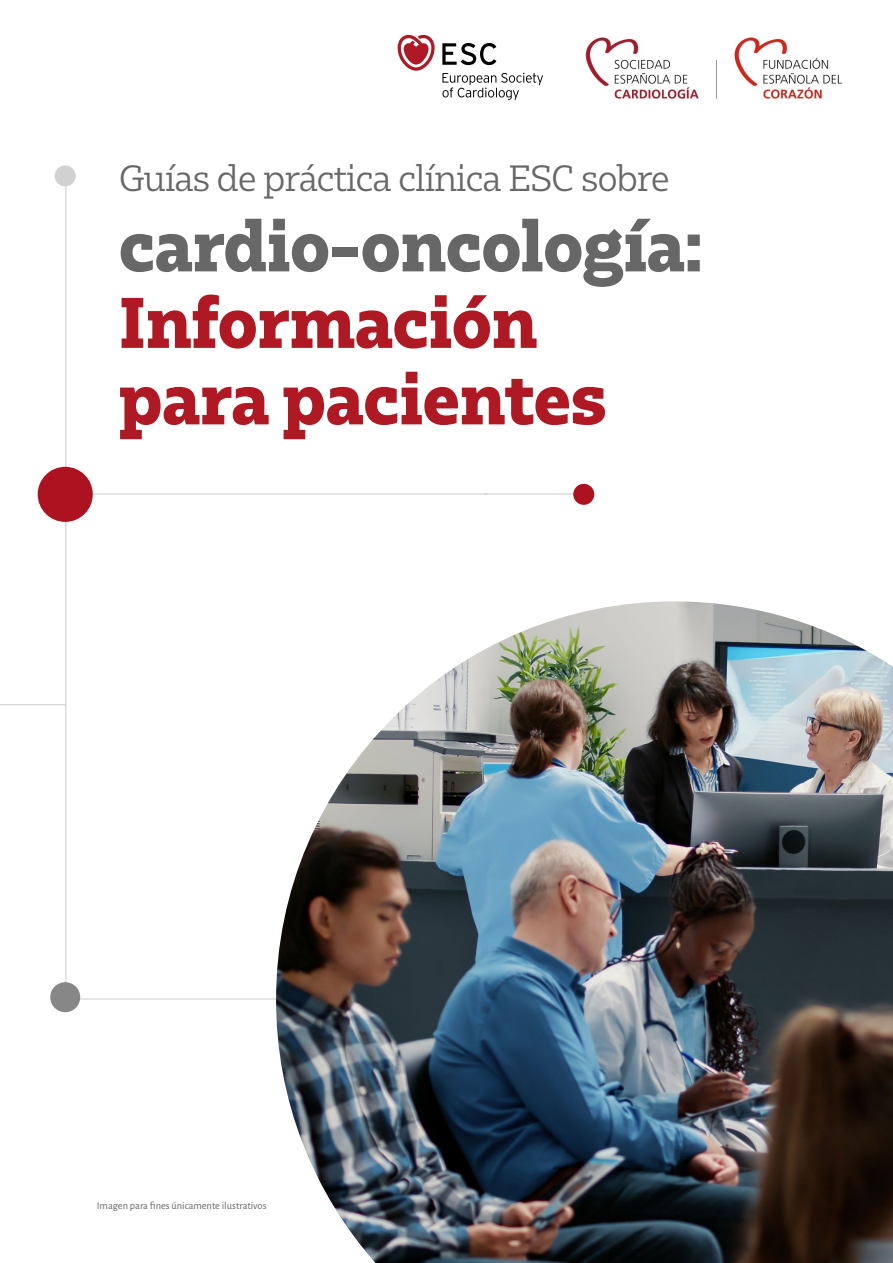
<style>
.page{position:relative;width:893px;height:1263px;background:#fff}
.page>*{position:absolute;margin:0;border:0;box-sizing:border-box;transform-origin:0 0}
.t1{font:800 67.5px/76.5px "Bw Glenn Slab";color:#ae1923}
.t2{font:800 67.5px "Bw Glenn Slab";color:#666766}
.t3{font:34.5px "Bw Glenn Slab";letter-spacing:-.02em;color:#666766}
.t4{font:10.5px "Alegreya Sans";color:#666766}
</style>
<div class="page">
<svg style="left:1px;top:175px;width:483px;height:825px"></svg>
<div style="left:38px;top:467px;width:55px;height:55px;background:#ad1221;border-radius:50%"></div>
<div style="left:55px;top:165px;width:21px;height:21px;background:#d1d1d1;border-radius:50%"></div>
<div style="left:50px;top:982px;width:30px;height:30px;background:#878787;border-radius:50%"></div>
<hr style="left:484px;top:493px;width:102px;height:2px;background:#d1d1d1">
<div style="left:573px;top:484px;width:21px;height:21px;background:#ad1221;border-radius:50%"></div>
<img style="left:276px;top:601px;width:617px;height:662px">
<svg style="left:398px;top:35px;width:37px;height:36px"></svg>
<svg style="left:442px;top:43px;width:54px;height:22px"></svg>
<svg style="left:442px;top:73px;width:101px;height:27px"></svg>
<img style="left:585px;top:37px;width:258px;height:62px">
<h2 class="t3" style="left:119px;top:155px;width:552px">Guías de práctica clínica ESC sobre</h2>
<h1 class="t2" style="left:119px;top:203px;width:585px">cardio-oncología:</h1>
<h1 class="t1" style="left:119px;top:283px;width:489px">Información para pacientes</h1>
<p class="t4" style="left:97px;top:1199px;width:171px">Imagen para fines únicamente ilustrativos</p>
</div>
